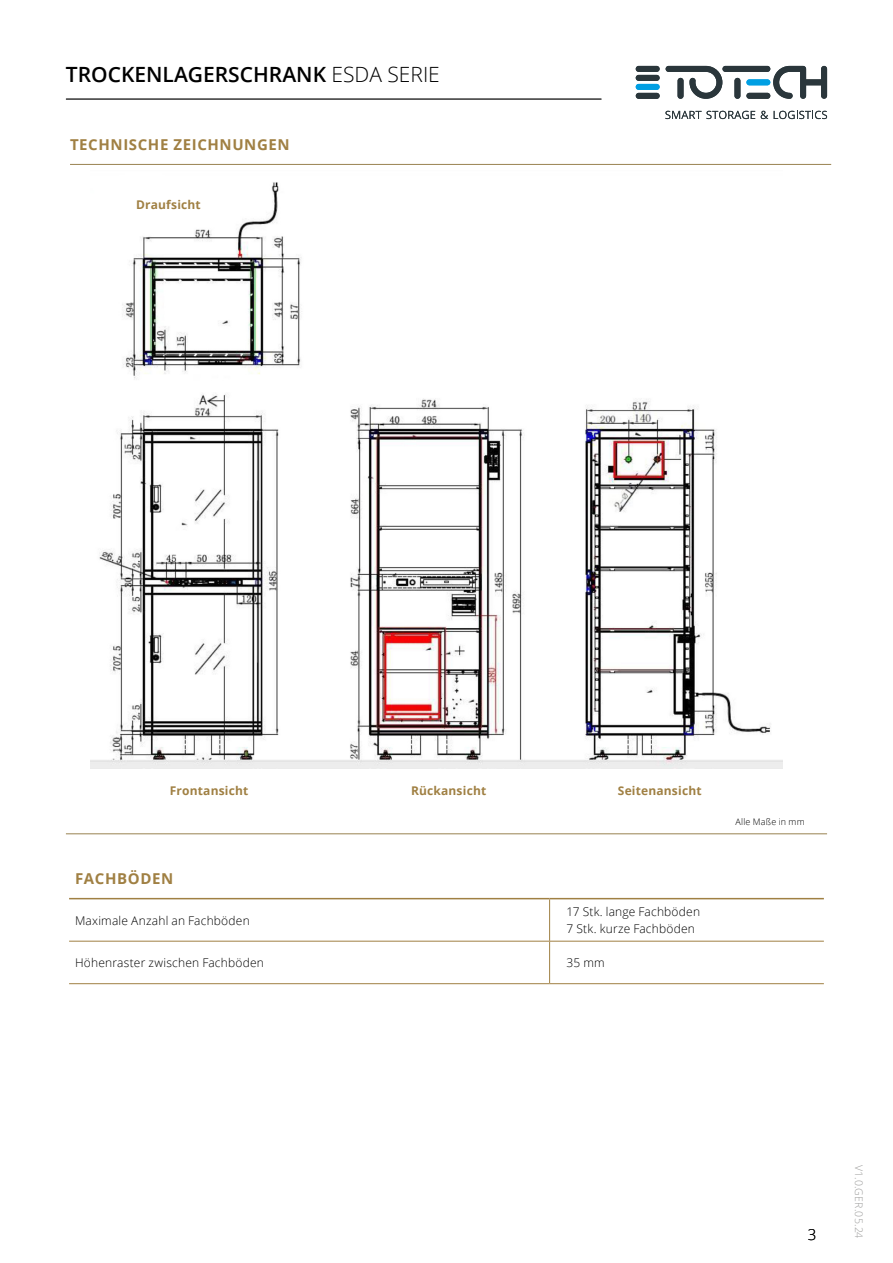
<style>
.page{position:relative;width:893px;height:1263px;background:#fff}
.page>*{position:absolute;margin:0;border:0;box-sizing:border-box;transform-origin:0 0}
.t1{font:600 21px "Open Sans";color:#000}
.t2{font:700 15px "Open Sans";letter-spacing:.04em;color:#a08043}
.t3{font:300 15px "Open Sans";color:#000}
.t4{font:300 12px/16.5px "Open Sans";letter-spacing:.015em;color:#000}
.t5{font:700 12px "Open Sans";letter-spacing:.015em;color:#a08043}
.t6{font:300 10.5px "Open Sans";letter-spacing:.015em;color:#9d9d9c}
.t7{font:300 9px "Open Sans";letter-spacing:.025em;color:#000}
.s1{font-weight:300}
</style>
<div class="page">
<div style="left:722px;top:66px;width:48px;height:6px;background:#2a363b;border-radius:3px"></div>
<svg style="left:666px;top:66px;width:56px;height:33px"></svg>
<svg style="left:773px;top:66px;width:54px;height:33px"></svg>
<div style="left:746px;top:79px;width:24px;height:6px;background:#009fe3;border-radius:3px"></div>
<div style="left:636px;top:93px;width:24px;height:6px;background:#2a363b;border-radius:3px"></div>
<div style="left:636px;top:75px;width:24px;height:6px;background:#2a363b;border-radius:3px"></div>
<div style="left:636px;top:84px;width:24px;height:6px;background:#009fe3;border-radius:3px"></div>
<div style="left:746px;top:93px;width:24px;height:6px;background:#2a363b;border-radius:3px"></div>
<div style="left:678px;top:78px;width:5px;height:21px;background:#2a363b;border-radius:3px"></div>
<div style="left:734px;top:78px;width:6px;height:21px;background:#2a363b;border-radius:3px"></div>
<div style="left:636px;top:66px;width:24px;height:6px;background:#2a363b;border-radius:3px"></div>
<svg style="left:665px;top:111px;width:90px;height:8px"></svg>
<svg style="left:761px;top:111px;width:7px;height:8px"></svg>
<svg style="left:774px;top:111px;width:53px;height:8px"></svg>
<hr style="left:66px;top:99px;width:535px;height:1px;background:#333">
<img style="left:91px;top:182px;width:691px;height:587px">
<hr style="left:70px;top:164px;width:761px;height:1px;background:#998250">
<hr style="left:66px;top:833px;width:761px;height:1px;background:#998250">
<hr style="left:549px;top:899px;width:1px;height:42px;background:#a08043">
<hr style="left:69px;top:941px;width:481px;height:1px;background:#a08043">
<hr style="left:550px;top:941px;width:274px;height:1px;background:#a08043">
<hr style="left:549px;top:941px;width:1px;height:42px;background:#a08043">
<hr style="left:69px;top:983px;width:481px;height:1px;background:#a08043">
<hr style="left:550px;top:983px;width:274px;height:1px;background:#a08043">
<hr style="left:69px;top:898px;width:481px;height:1px;background:#a08043">
<hr style="left:550px;top:898px;width:274px;height:1px;background:#a08043">
<h1 class="t1" style="left:66px;top:60px;width:375px">TROCKENLAGERSCHRANK <span class="s1">ESDA SERIE</span></h1>
<p class="t2" style="left:70px;top:134px;width:221px">TECHNISCHE ZEICHNUNGEN</p>
<p class="t5" style="left:136px;top:197px;width:66px">Draufsicht</p>
<p class="t5" style="left:170px;top:782px;width:80px">Frontansicht</p>
<p class="t5" style="left:411px;top:782px;width:77px">Rückansicht</p>
<p class="t5" style="left:618px;top:782px;width:85px">Seitenansicht</p>
<p class="t2" style="left:75px;top:868px;width:100px">FACHBÖDEN</p>
<p class="t4" style="left:75px;top:911px;width:176px">Maximale Anzahl an Fachböden</p>
<p class="t4" style="left:567px;top:903px;width:135px">17 Stk. lange Fachböden<br>7 Stk. kurze Fachböden</p>
<p class="t4" style="left:75px;top:954px;width:190px">Höhenraster zwischen Fachböden</p>
<p class="t4" style="left:567px;top:954px;width:40px">35 mm</p>
<p class="t7" style="left:735px;top:816px;width:71px">Alle Maße in mm</p>
<p class="t3" style="left:808px;top:1224px;width:10px">3</p>
<p class="t6" style="left:866px;top:1165px;width:75px;rotate:90deg">V1.0.GER.05.24</p>
</div>
